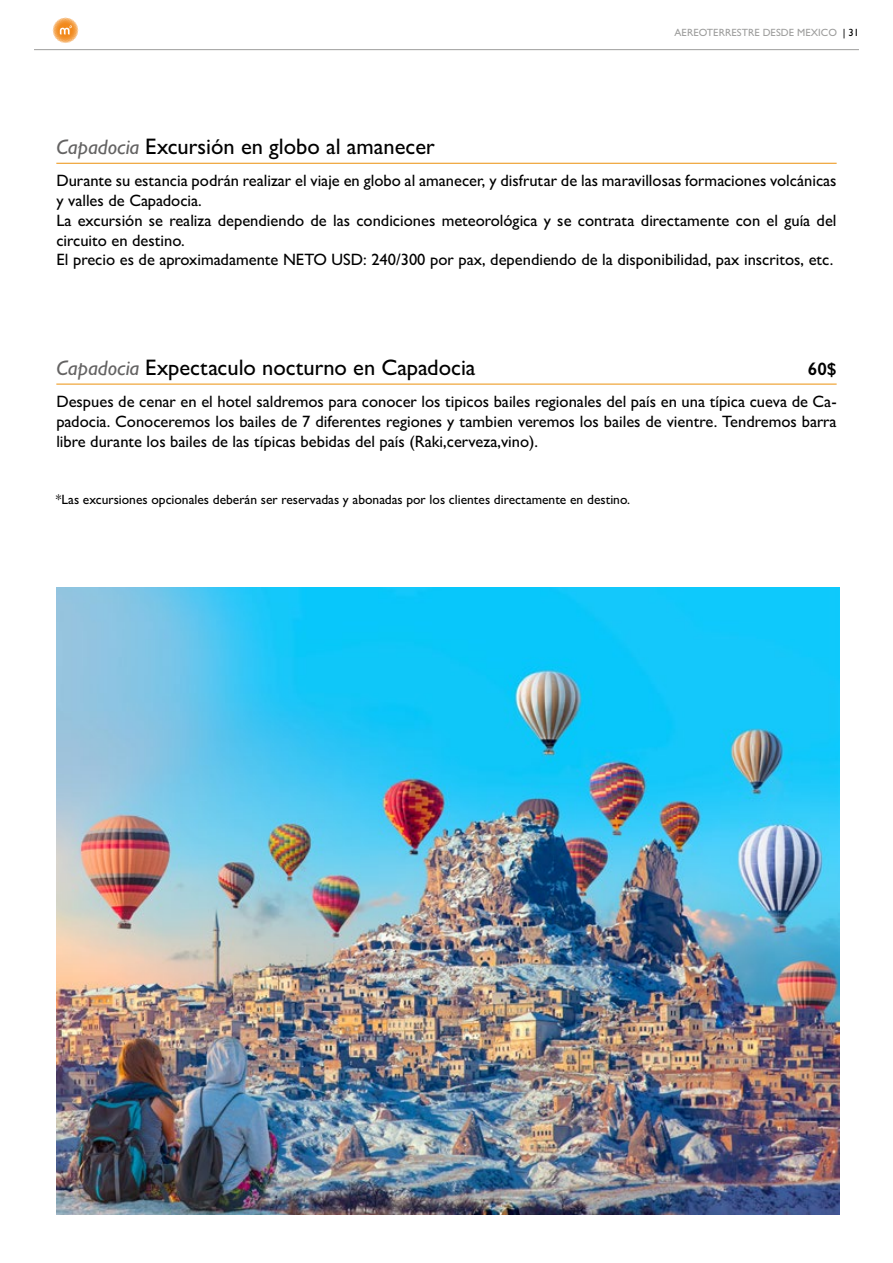
<style>
.page{position:relative;width:893px;height:1263px;background:#fff}
.page>*{position:absolute;margin:0;border:0;box-sizing:border-box;transform-origin:0 0}
.t1{font:500 22.5px "Gill Sans";color:#000}
.t2{font:600 18px "Gill Sans";color:#000}
.t3{font:500 16.5px/19.8px "Gill Sans";color:#000}
.t4{font:500 13.5px "Gill Sans";color:#000}
.t5{font:500 10.5px "Gill Sans";color:#9d9d9c}
.s1{color:#000}
.s2{font-style:italic;font-size:21px;color:#646363}
</style>
<div class="page">
<svg style="left:53px;top:18px;width:25px;height:25px"></svg>
<hr style="left:34px;top:49px;width:825px;height:1px;background:#9d9d9c">
<hr style="left:56px;top:163px;width:781px;height:1px;background:#ec910d">
<hr style="left:56px;top:384px;width:781px;height:1px;background:#ec910d">
<img style="left:56px;top:587px;width:783px;height:627px">
<p class="t5" style="left:675px;top:26px;width:186px">AEREOTERRESTRE DESDE MEXICO <span class="s1">| 31</span></p>
<h1 class="t1" style="left:56px;top:133px;width:380px"><span class="s2">Capadocia</span> Excursión en globo al amanecer</h1>
<p class="t3" style="left:56px;top:171px;width:782px">Durante su estancia podrán realizar el viaje en globo al amanecer, y disfrutar de las maravillosas formaciones volcánicas y valles de Capadocia.<br>La excursión se realiza dependiendo de las condiciones meteorológica y se contrata directamente con el guía del circuito en destino.<br>El precio es de aproximadamente NETO USD: 240/300 por pax, dependiendo de la disponibilidad, pax inscritos, etc.</p>
<h1 class="t1" style="left:56px;top:354px;width:421px"><span class="s2">Capadocia</span> Expectaculo nocturno en Capadocia</h1>
<p class="t2" style="left:808px;top:358px;width:30px">60$</p>
<p class="t3" style="left:56px;top:391px;width:782px;text-align:justify">Despues de cenar en el hotel saldremos para conocer los tipicos bailes regionales del país en una típica cueva de Ca&shy;padocia. Conoceremos los bailes de 7 diferentes regiones y tambien veremos los bailes de vientre. Tendremos barra libre durante los bailes de las típicas bebidas del país (Raki,cerveza,vino).</p>
<p class="t4" style="left:56px;top:492px;width:576px">*Las excursiones opcionales deberán ser reservadas y abonadas por los clientes directamente en destino.</p>
</div>
